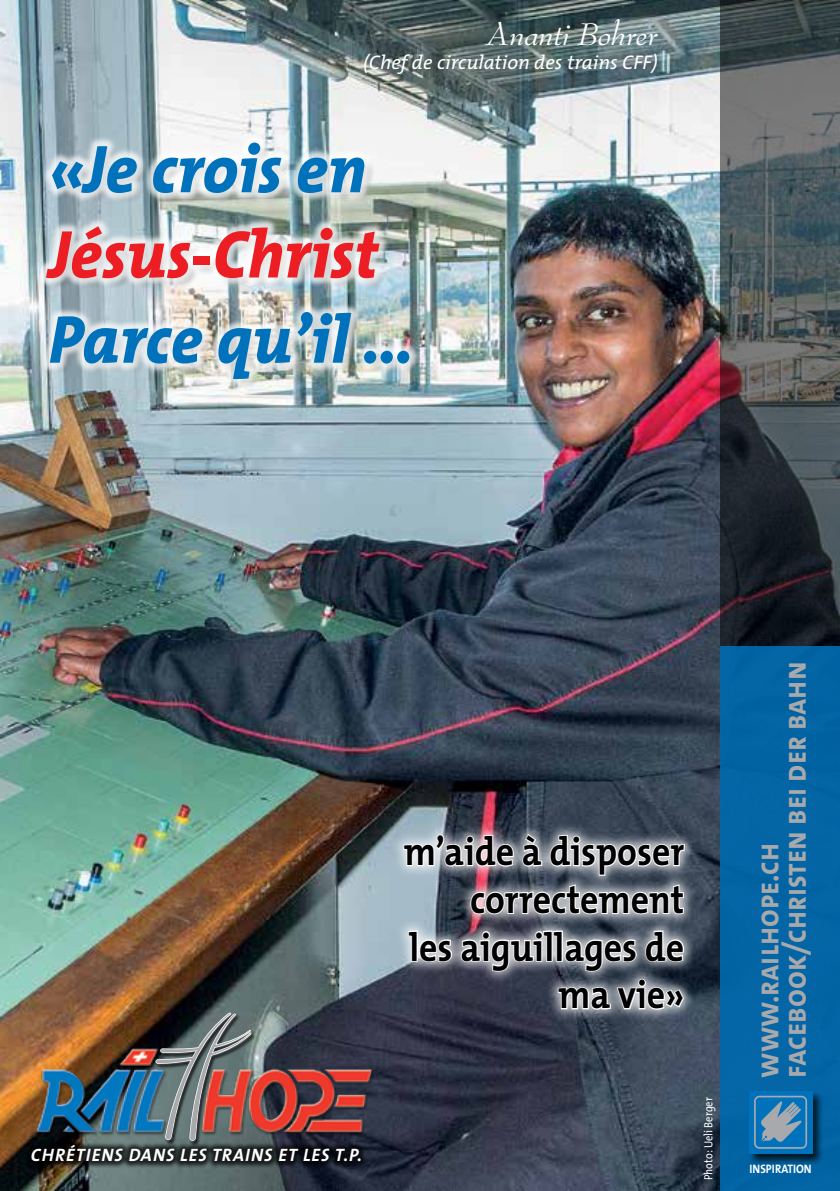
<style>
.page{position:relative;width:840px;height:1191px;background:#fff}
.page>*{position:absolute;margin:0;border:0;box-sizing:border-box;transform-origin:0 0}
.t1{font:italic 800 68.2px "The Mix";color:#0072bc;scale:.95 1}
.t2{font:italic 800 68.2px "The Mix";color:#ed1d24;scale:.95 1}
.t3{font:700 39.8px/47.8px "The Mix";color:#000;text-align:right;scale:.9 1}
.t4{font:italic 34px "Bernhard Modern Std";color:#fff}
.t5{font:700 32px/27.4px "The Mix Os F";color:#a7a9ac;scale:.9 1}
.t6{font:italic 19.8px "The Mix";color:#fff}
.t7{font:italic 700 18px "The Mix";letter-spacing:.055em;color:#fff}
.t8{font:700 12.4px "The Mix";color:#fff;scale:.9 1}
.t9{font:12px "The Mix Os F";color:#fff;scale:.87 1}
</style>
<div class="page">
<img style="left:0;top:0;width:720px;height:1191px">
<div style="left:35px;top:132px;width:384px;height:257px;background:#fff;opacity:.75"></div>
<div style="left:390px;top:822px;width:306px;height:200px;background:#fff;opacity:.75"></div>
<svg style="left:402px;top:833px;width:112px;height:34px"></svg>
<svg style="left:521px;top:832px;width:164px;height:44px"></svg>
<svg style="left:469px;top:883px;width:216px;height:32px"></svg>
<svg style="left:407px;top:929px;width:46px;height:34px"></svg>
<svg style="left:459px;top:929px;width:178px;height:43px"></svg>
<svg style="left:643px;top:929px;width:41px;height:34px"></svg>
<svg style="left:556px;top:978px;width:128px;height:43px"></svg>
<img style="left:10px;top:992px;width:382px;height:152px">
<div style="left:24px;top:1137px;width:344px;height:31px;background:#000;opacity:.75"></div>
<svg style="left:720px;top:0;width:119px;height:646px"></svg>
<div style="left:720px;top:646px;width:119px;height:545px;background:#0365a5"></div>
<div style="left:748px;top:1090px;width:75px;height:75px;background:#000;opacity:.75"></div>
<div style="left:748px;top:1090px;width:63px;height:63px;background:#0072bc"></div>
<div style="left:753px;top:1095px;width:53px;height:53px;border:2px solid #a7a9ac;border-radius:5px"></div>
<svg style="left:753px;top:1099px;width:49px;height:50px"></svg>
<div style="left:156px;top:1013px;width:100px;height:133px;background:#000;opacity:.5"></div>
<svg style="left:155px;top:1012px;width:96px;height:128px"></svg>
<p class="t4" style="left:485px;top:17px;width:174px">Ananti Bohrer</p>
<p class="t6" style="left:363px;top:46px;width:296px">(Chef de circulation des trains CFF)</p>
<h1 class="t1" style="left:49px;top:112px;width:335px">«Je crois en</h1>
<h1 class="t2" style="left:49px;top:197px;width:348px">Jésus-Christ</h1>
<h1 class="t1" style="left:49px;top:282px;width:385px">Parce qu’il …</h1>
<p class="t7" style="left:31px;top:1139px;width:332px">CHRÉTIENS DANS LES TRAINS ET LES T.P.</p>
<p class="t3" style="left:403px;top:827px;width:313px">m’aide à disposer correctement<br>les aiguillages de ma vie»</p>
<p class="t9" style="left:700px;top:1180px;width:97px;rotate:-90deg">Photo: Ueli Berger</p>
<p class="t5" style="left:753px;top:1077px;width:464px;rotate:-90deg">www.railhope.ch facebook/christen bei der bahn</p>
<p class="t8" style="left:749px;top:1158px;width:71px">INSPIRATION</p>
</div>
